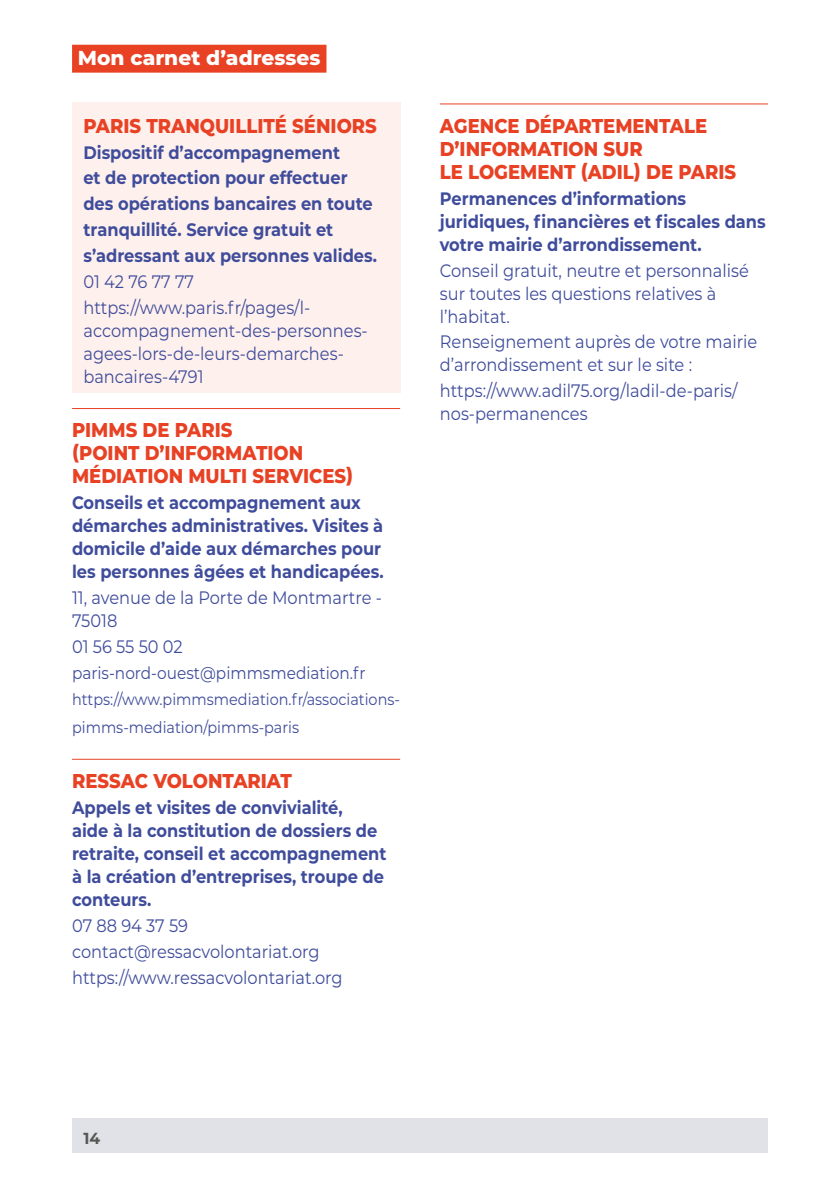
<style>
.page{position:relative;width:840px;height:1191px;background:#fff}
.page>*{position:absolute;margin:0;border:0;box-sizing:border-box;transform-origin:0 0}
.t1{font:800 20.2px "Montserrat";color:#fff}
.t2{font:800 20px/23px "Montserrat";color:#e84124;scale:.9 1}
.t3{font:700 18px/23px "Montserrat";color:#3f4c9b;scale:.9 1}
.t4{font:18px/23px "Montserrat";color:#3f4c9b;scale:.9 1}
.t5{font:17px "Montserrat";color:#3f4c9b;scale:.9 1}
.t6{font:16px/28.8px "Montserrat";color:#3f4c9b;scale:.9 1}
.t7{font:700 16px "Montserrat";color:#575756}
</style>
<div class="page">
<div style="left:72px;top:45px;width:254px;height:28px;background:#e84124"></div>
<div style="left:72px;top:1119px;width:695px;height:34px;background:#e0e2e7"></div>
<div style="left:72px;top:102px;width:328px;height:41px;background:#fef0ec"></div>
<div style="left:72px;top:135px;width:328px;height:34px;background:#fef0ec"></div>
<div style="left:72px;top:161px;width:328px;height:34px;background:#fef0ec"></div>
<div style="left:72px;top:187px;width:328px;height:33px;background:#fef0ec"></div>
<div style="left:72px;top:213px;width:328px;height:33px;background:#fef0ec"></div>
<div style="left:72px;top:239px;width:328px;height:33px;background:#fef0ec"></div>
<div style="left:72px;top:265px;width:328px;height:33px;background:#fef0ec"></div>
<div style="left:72px;top:290px;width:328px;height:103px;background:#fef0ec"></div>
<hr style="left:72px;top:408px;width:328px;height:1px;background:#e84124">
<hr style="left:72px;top:758px;width:328px;height:1px;background:#e84124">
<hr style="left:439px;top:103px;width:328px;height:1px;background:#e84124">
<p class="t1" style="left:78px;top:43px;width:244px">Mon carnet d’adresses</p>
<p class="t2" style="left:83px;top:113px;width:327px">PARIS TRANQUILLITÉ SÉNIORS</p>
<p class="t3" style="left:83px;top:138px;width:327px;line-height:25.8px">Dispositif d’accompagnement<br>et de protection pour effectuer des opérations bancaires en toute tranquillité. Service gratuit et s’adressant aux personnes valides.</p>
<p class="t4" style="left:83px;top:268px;width:253px;line-height:25.8px">01 42 76 77 77 https://www.paris.fr/pages/l-</p>
<p class="t4" style="left:83px;top:318px;width:317px">accompagnement-des-personnes&shy;agees-lors-de-leurs-demarches&shy;bancaires-4791</p>
<p class="t2" style="left:72px;top:418px;width:314px">PIMMS DE PARIS<br>(POINT D’INFORMATION<br>MÉDIATION MULTI SERVICES)</p>
<p class="t3" style="left:72px;top:490px;width:347px">Conseils et accompagnement aux démarches administratives. Visites à domicile d’aide aux démarches pour les personnes âgées et handicapées.</p>
<p class="t4" style="left:72px;top:585px;width:345px">11, avenue de la Porte de Montmartre -<br>75018</p>
<p class="t4" style="left:72px;top:634px;width:124px">01 56 55 50 02</p>
<p class="t5" style="left:72px;top:661px;width:327px">paris-nord-ouest@pimmsmediation.fr</p>
<p class="t6" style="left:72px;top:684px;width:365px">https://www.pimmsmediation.fr/associations&shy;pimms-mediation/pimms-paris</p>
<p class="t2" style="left:72px;top:768px;width:246px">RESSAC VOLONTARIAT</p>
<p class="t3" style="left:72px;top:795px;width:351px">Appels et visites de convivialité,<br>aide à la constitution de dossiers de retraite, conseil et accompagnement à la création d’entreprises, troupe de conteurs.</p>
<p class="t4" style="left:72px;top:912px;width:302px;line-height:25.8px">07 88 94 37 59 contact@ressacvolontariat.org https://www.ressacvolontariat.org</p>
<p class="t2" style="left:439px;top:113px;width:330px">AGENCE DÉPARTEMENTALE<br>D’INFORMATION SUR<br>LE LOGEMENT (ADIL) DE PARIS</p>
<p class="t3" style="left:439px;top:186px;width:363px">Permanences d’informations juridiques, financières et fiscales dans votre mairie d’arrondissement.</p>
<p class="t4" style="left:439px;top:258px;width:345px">Conseil gratuit, neutre et personnalisé sur toutes les questions relatives à l’habitat.</p>
<p class="t4" style="left:439px;top:330px;width:354px">Renseignement auprès de votre mairie d’arrondissement et sur le site :</p>
<p class="t4" style="left:439px;top:379px;width:332px">https://www.adil75.org/ladil-de-paris/ nos-permanences</p>
<p class="t7" style="left:83px;top:1126px;width:18px">14</p>
</div>
